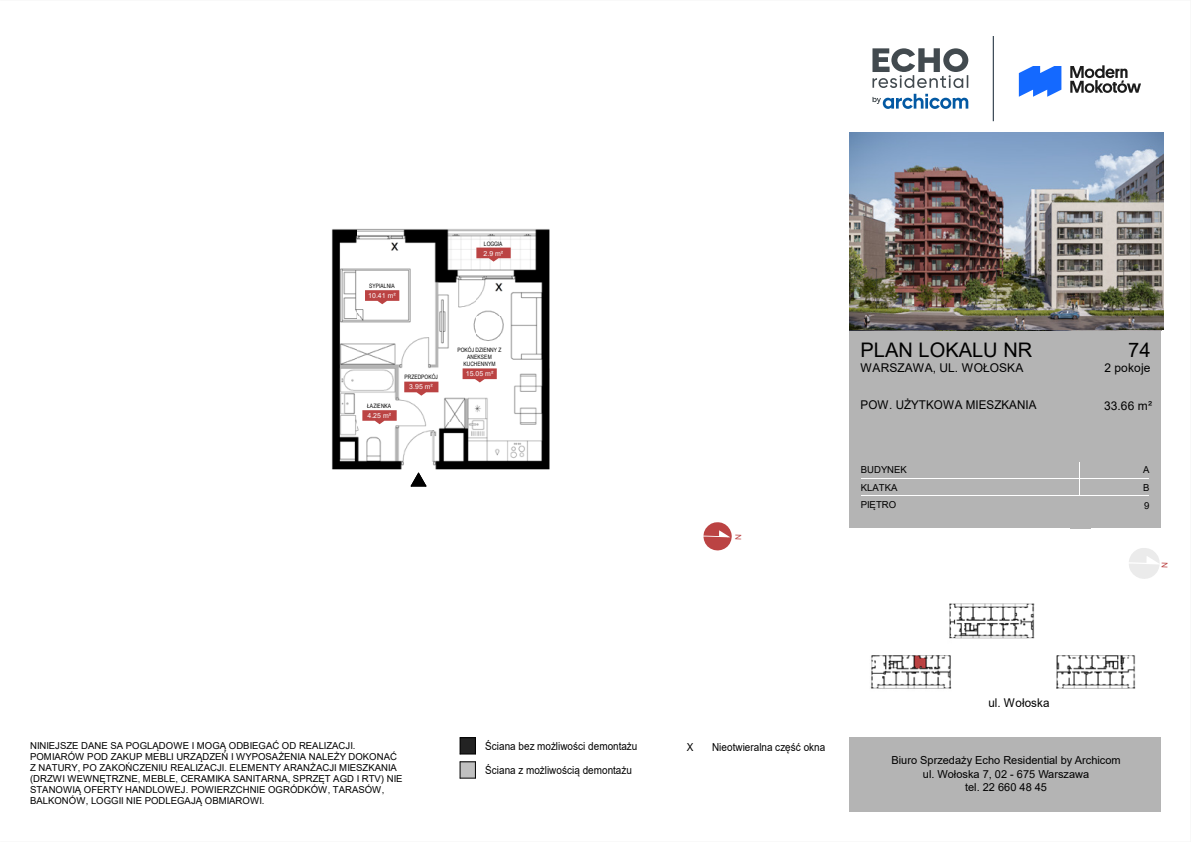
<style>
.page{position:relative;width:1191px;height:842px;background:#fff}
.page>*{position:absolute;margin:0;border:0;box-sizing:border-box;transform-origin:0 0}
.t1{font:20.1px "Arial";color:#000}
.t2{font:12.1px "Arial";letter-spacing:.005em;color:#000}
.t3{font:12.1px "Arial";letter-spacing:.005em;color:#000;scale:.96 1}
.t4{font:12px/13.5px "Arial";letter-spacing:.005em;color:#000;text-align:center}
.t5{font:11px/24px "Arial";color:#000;scale:.9 1}
.t6{font:11px/13.2px "Arial";color:#000;text-align:center}
.t7{font:9.6px/10.9px "Arial";color:#000}
.t8{font:7px "Arial";letter-spacing:.015em;color:#fcfcfc}
.t9{font:6px/6.9px "Arial Narrow";letter-spacing:.01em;color:#000;text-align:center}
</style>
<div class="page">
<img style="left:331px;top:132px;width:833px;height:647px">
<svg style="left:365px;top:290px;width:34px;height:14px"></svg>
<svg style="left:463px;top:368px;width:34px;height:14px"></svg>
<svg style="left:404px;top:382px;width:34px;height:14px"></svg>
<svg style="left:362px;top:410px;width:35px;height:14px"></svg>
<svg style="left:476px;top:248px;width:35px;height:14px"></svg>
<img style="left:849px;top:132px;width:312px;height:199px">
<hr style="left:0;top:0;width:1191px;height:1px;background:#f5f5f5">
<hr style="left:1190px;top:0;width:1px;height:842px;background:#f5f5f5">
<hr style="left:0;top:841px;width:1191px;height:1px;background:#f5f5f5">
<div style="left:792px;top:115px;width:57px;height:241px;background:#fff"></div>
<svg style="left:460px;top:762px;width:16px;height:17px"></svg>
<svg style="left:460px;top:738px;width:16px;height:17px"></svg>
<div style="left:849px;top:738px;width:312px;height:74px;background:#b4b4b4"></div>
<div style="left:861px;top:461px;width:218px;height:17px;background:#b4b4b4"></div>
<div style="left:1081px;top:461px;width:69px;height:17px;background:#b4b4b4"></div>
<div style="left:1150px;top:461px;width:11px;height:50px;background:#b4b4b4"></div>
<div style="left:1081px;top:479px;width:80px;height:16px;background:#b4b4b4"></div>
<div style="left:861px;top:479px;width:218px;height:16px;background:#b4b4b4"></div>
<div style="left:849px;top:461px;width:12px;height:50px;background:#b4b4b4"></div>
<div style="left:1070px;top:512px;width:21px;height:16px;background:#b4b4b4"></div>
<div style="left:1081px;top:496px;width:80px;height:32px;background:#b4b4b4"></div>
<div style="left:849px;top:496px;width:230px;height:32px;background:#b4b4b4"></div>
<div style="left:849px;top:331px;width:312px;height:130px;background:#b4b4b4"></div>
<svg style="left:411px;top:473px;width:15px;height:14px"></svg>
<svg style="left:873px;top:94px;width:95px;height:15px"></svg>
<svg style="left:872px;top:48px;width:96px;height:40px"></svg>
<hr style="left:993px;top:36px;width:1px;height:85px;background:#3d4a57">
<svg style="left:1070px;top:65px;width:71px;height:28px"></svg>
<svg style="left:1019px;top:66px;width:42px;height:31px"></svg>
<svg style="left:1129px;top:548px;width:35px;height:31px"></svg>
<svg style="left:703px;top:522px;width:40px;height:28px"></svg>
<p class="t9" style="left:369px;top:282px;width:27px">SYPIALNIA</p>
<p class="t8" style="left:368px;top:291px;width:29px">10.41 m²</p>
<p class="t9" style="left:367px;top:402px;width:26px">ŁAZIENKA</p>
<p class="t8" style="left:368px;top:411px;width:25px">4.25 m²</p>
<p class="t9" style="left:404px;top:373px;width:35px">PRZEDPOKÓJ</p>
<p class="t8" style="left:409px;top:382px;width:25px">3.95 m²</p>
<p class="t9" style="left:484px;top:240px;width:20px">LOGGIA</p>
<p class="t8" style="left:483px;top:248px;width:21px">2.9 m²</p>
<p class="t9" style="left:457px;top:346px;width:46px">POKÓJ DZIENNY Z<br>ANEKSEM<br>KUCHENNYM</p>
<p class="t8" style="left:466px;top:369px;width:29px">15.05 m²</p>
<h1 class="t1" style="left:861px;top:336px;width:173px">PLAN LOKALU NR</h1>
<p class="t2" style="left:861px;top:359px;width:164px">WARSZAWA, UL. WOŁOSKA</p>
<p class="t3" style="left:861px;top:396px;width:185px">POW. UŻYTKOWA MIESZKANIA</p>
<p class="t7" style="left:861px;top:461px;width:48px;line-height:17.3px">BUDYNEK<br>KLATKA<br>PIĘTRO</p>
<h1 class="t1" style="left:1128px;top:336px;width:24px">74</h1>
<p class="t2" style="left:1105px;top:359px;width:48px">2 pokoje</p>
<p class="t2" style="left:1104px;top:398px;width:50px">33.66 m²</p>
<p class="t7" style="left:1143px;top:461px;width:8px;line-height:17.9px;text-align:justify">A B 9</p>
<p class="t7" style="left:30px;top:740px;width:374px">NINIEJSZE DANE SA POGLĄDOWE I MOGĄ ODBIEGAĆ OD REALIZACJI.<br>POMIARÓW POD ZAKUP MEBLI URZĄDZEŃ I WYPOSAŻENIA NALEŻY DOKONAĆ Z NATURY, PO ZAKOŃCZENIU REALIZACJI. ELEMENTY ARANŻACJI MIESZKANIA (DRZWI WEWNĘTRZNE, MEBLE, CERAMIKA SANITARNA, SPRZĘT AGD I RTV) NIE STANOWIĄ OFERTY HANDLOWEJ. POWIERZCHNIE OGRÓDKÓW, TARASÓW, BALKONÓW, LOGGII NIE PODLEGAJĄ OBMIAROWI.</p>
<p class="t5" style="left:485px;top:734px;width:171px">Ściana bez możliwości demontażu<br>Ściana z możliwością demontażu</p>
<p class="t5" style="left:687px;top:735px;width:9px">X</p>
<p class="t5" style="left:712px;top:735px;width:128px">Nieotwieralna część okna</p>
<p class="t3" style="left:988px;top:695px;width:65px">ul. Wołoska</p>
<p class="t4" style="left:899px;top:752px;width:210px">Biuro Sprzedaży Echo Investment S.A. ul. Wołoska 7, 02 - 675 Warszawa<br>tel. 22 660 48 45</p>
<p class="t6" style="left:891px;top:754px;width:231px">Biuro Sprzedaży Echo Residential by Archicom ul. Wołoska 7, 02 - 675 Warszawa<br>tel. 22 660 48 45</p>
</div>
